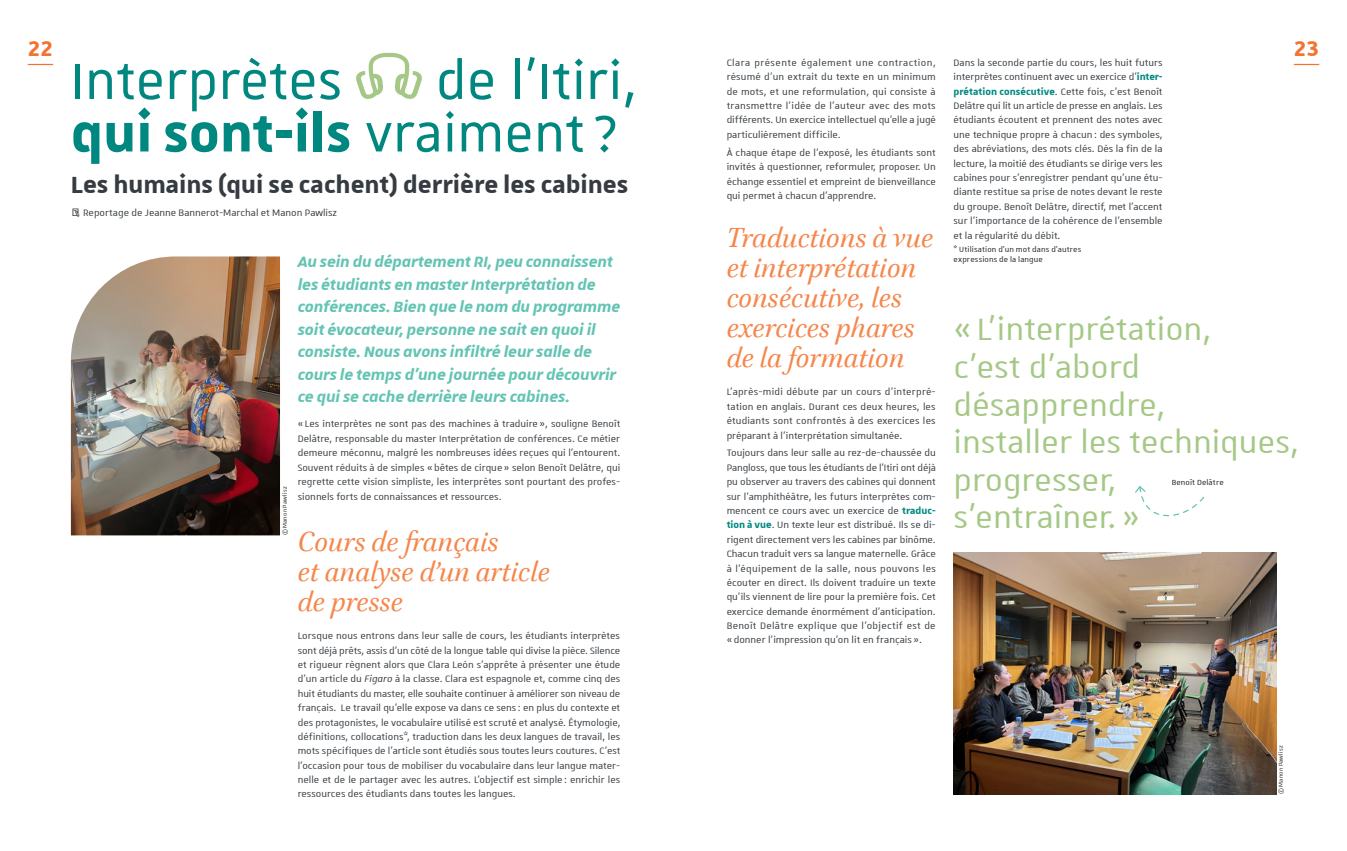
<style>
.page{position:relative;width:1347px;height:851px;background:#fff}
.page>*{position:absolute;margin:0;border:0;box-sizing:border-box;transform-origin:0 0}
.Titre-article{font:68.75px/52.5px "Unistra A";color:#008880;text-align:right}
.exergue{font:41.25px/37.5px "Unistra A";color:#a5c886}
.titre_brill{font:italic 31.25px/30px "Brill";color:#f5874c}
.pré-Titre-article{font:700 31.25px "Unistra A";color:#353b40}
.t1{font:700 28.75px "Unistra D";color:#f37331}
.chapeau{font:italic 700 20px/22.5px "Unistra A";letter-spacing:-.005em;color:#63c4b3}
.texte-courant_coul_1{font:12.5px/14.4px "Unistra A";color:#353b40;text-align:justify}
.légende{font:10px/10px "Unistra B";letter-spacing:.015em;color:#231f20}
.t2{font:7.5px "Unistra B";letter-spacing:.025em;color:#231f20}
.s1{font-weight:700}
.s2{font-weight:700;color:#008880}
.s3{font-family:"Unistra A"}
.s4{font-style:italic}
</style>
<div class="page">
<svg style="left:356px;top:53px;width:66px;height:46px"></svg>
<svg style="left:1135px;top:486px;width:70px;height:31px"></svg>
<svg style="left:28px;top:64px;width:25px;height:1px"></svg>
<svg style="left:1293px;top:64px;width:26px;height:1px"></svg>
<img style="left:71px;top:256px;width:209px;height:279px">
<img style="left:953px;top:552px;width:323px;height:242px">
<h3 class="t1" style="left:28px;top:32px;width:27px">22</h3>
<h3 class="t1" style="left:1293px;top:32px;width:27px">23</h3>
<p class="Titre-article" style="left:71px;top:52px;width:569px">de l’Itiri,<br><span class="s1">qui sont-ils</span> vraiment?</p>
<p class="pré-Titre-article" style="left:71px;top:167px;width:559px">Les humains (qui se cachent) derrière les cabines</p>
<p class="Titre-article" style="left:71px;top:52px;width:273px">Interprètes</p>
<p class="texte-courant_coul_1" style="left:726px;top:55px;width:211px">Clara présente également une contraction, résumé d’un extrait du texte en un minimum de mots, et une reformulation, qui consiste à transmettre l’idée de l’auteur avec des mots différents. Un exercice intellectuel qu’elle a jugé particulièrement difficile.</p>
<p class="texte-courant_coul_1" style="left:726px;top:145px;width:211px">À chaque étape de l’exposé, les étudiants sont invités à questionner, reformuler, proposer. Un échange essentiel et empreint de bienveillance qui permet à chacun d’apprendre.</p>
<p class="titre_brill" style="left:726px;top:223px;width:208px">Traductions à vue et interprétation</p>
<p class="titre_brill" style="left:726px;top:283px;width:190px">consécutive, les exercices phares de la formation</p>
<p class="texte-courant_coul_1" style="left:726px;top:384px;width:211px">L’après-midi débute par un cours d’interpré&shy;tation en anglais. Durant ces deux heures, les étudiants sont confrontés à des exercices les préparant à l’interprétation simultanée.</p>
<p class="texte-courant_coul_1" style="left:726px;top:445px;width:211px">Toujours dans leur salle au rez-de-chaussée du Pangloss, que tous les étudiants de l’Itiri ont déjà pu observer au travers des cabines qui donnent sur l’amphithéâtre, les futurs interprètes com&shy;mencent ce cours avec un exercice de <span class="s2">traduc&shy;tion à vue</span>. Un texte leur est distribué. Ils se di&shy;rigent directement vers les cabines par binôme.<br>Chacun traduit vers sa langue maternelle. Grâce à l’équipement de la salle, nous pouvons les écouter en direct. Ils doivent traduire un texte qu’ils viennent de lire pour la première fois. Cet exercice demande énormément d’anticipation.<br>Benoît Delâtre explique que l’objectif est de « donner l’impression qu’on lit en français ».</p>
<p class="texte-courant_coul_1" style="left:953px;top:55px;width:211px">Dans la seconde partie du cours, les huit futurs interprètes continuent avec un exercice d'<span class="s2">inter&shy;prétation consécutive</span>. Cette fois, c’est Benoît Delâtre qui lit un article de presse en anglais. Les étudiants écoutent et prennent des notes avec une technique propre à chacun : des symboles, des abréviations, des mots clés. Dès la fin de la lecture, la moitié des étudiants se dirige vers les cabines pour s’enregistrer pendant qu’une étu&shy;diante restitue sa prise de notes devant le reste du groupe. Benoît Delâtre, directif, met l’accent sur l’importance de la cohérence de l’ensemble et la régularité du débit.</p>
<p class="légende" style="left:953px;top:244px;width:129px">* Utilisation d’un mot dans d’autres expressions de la langue</p>
<p class="texte-courant_coul_1" style="left:71px;top:205px;width:268px">→ Reportage de Jeanne Bannerot-Marchal et Manon Pawlisz</p>
<p class="chapeau" style="left:298px;top:250px;width:324px">Au sein du département RI, peu connaissent les étudiants en master Interprétation de conférences. Bien que le nom du programme soit évocateur, personne ne sait en quoi il consiste. Nous avons infiltré leur salle de cours le temps d’une journée pour découvrir ce qui se cache derrière leurs cabines.</p>
<p class="texte-courant_coul_1" style="left:298px;top:416px;width:324px">« Les interprètes ne sont pas des machines à traduire », souligne Benoît Delâtre, responsable du master Interprétation de conférences. Ce métier demeure méconnu, malgré les nombreuses idées reçues qui l’entourent.<br>Souvent réduits à de simples « bêtes de cirque » selon Benoît Delâtre, qui regrette cette vision simpliste, les interprètes sont pourtant des profes&shy;sionnels forts de connaissances et ressources.</p>
<p class="exergue" style="left:953px;top:309px;width:348px">« L’interprétation,<br>c’est d’abord désapprendre,<br>installer les techniques, progresser,<br>s’entraîner. »</p>
<p class="légende" style="left:1171px;top:477px;width:53px">Benoît Delâtre</p>
<p class="t2" style="left:281px;top:535px;width:50px;rotate:-90deg"><span class="s3">©</span> Manon Pawlisz</p>
<p class="titre_brill" style="left:298px;top:527px;width:254px">Cours de français<br>et analyse d’un article de presse</p>
<p class="texte-courant_coul_1" style="left:298px;top:628px;width:324px">Lorsque nous entrons dans leur salle de cours, les étudiants interprètes sont déjà prêts, assis d’un côté de la longue table qui divise la pièce. Silence et rigueur règnent alors que Clara León s’apprête à présenter une étude d’un article du <span class="s4">Figaro</span> à la classe. Clara est espagnole et, comme cinq des huit étudiants du master, elle souhaite continuer à améliorer son niveau de français. Le travail qu’elle expose va dans ce sens: en plus du contexte et des protagonistes, le vocabulaire utilisé est scruté et analysé. Étymologie, définitions, collocations*, traduction dans les deux langues de travail, les mots spécifiques de l’article sont étudiés sous toutes leurs coutures. C’est l’occasion pour tous de mobiliser du vocabulaire dans leur langue mater&shy;nelle et de le partager avec les autres. L’objectif est simple: enrichir les ressources des étudiants dans toutes les langues.</p>
<p class="t2" style="left:1276px;top:794px;width:50px;rotate:-90deg"><span class="s3">©</span> Manon Pawlisz</p>
</div>
